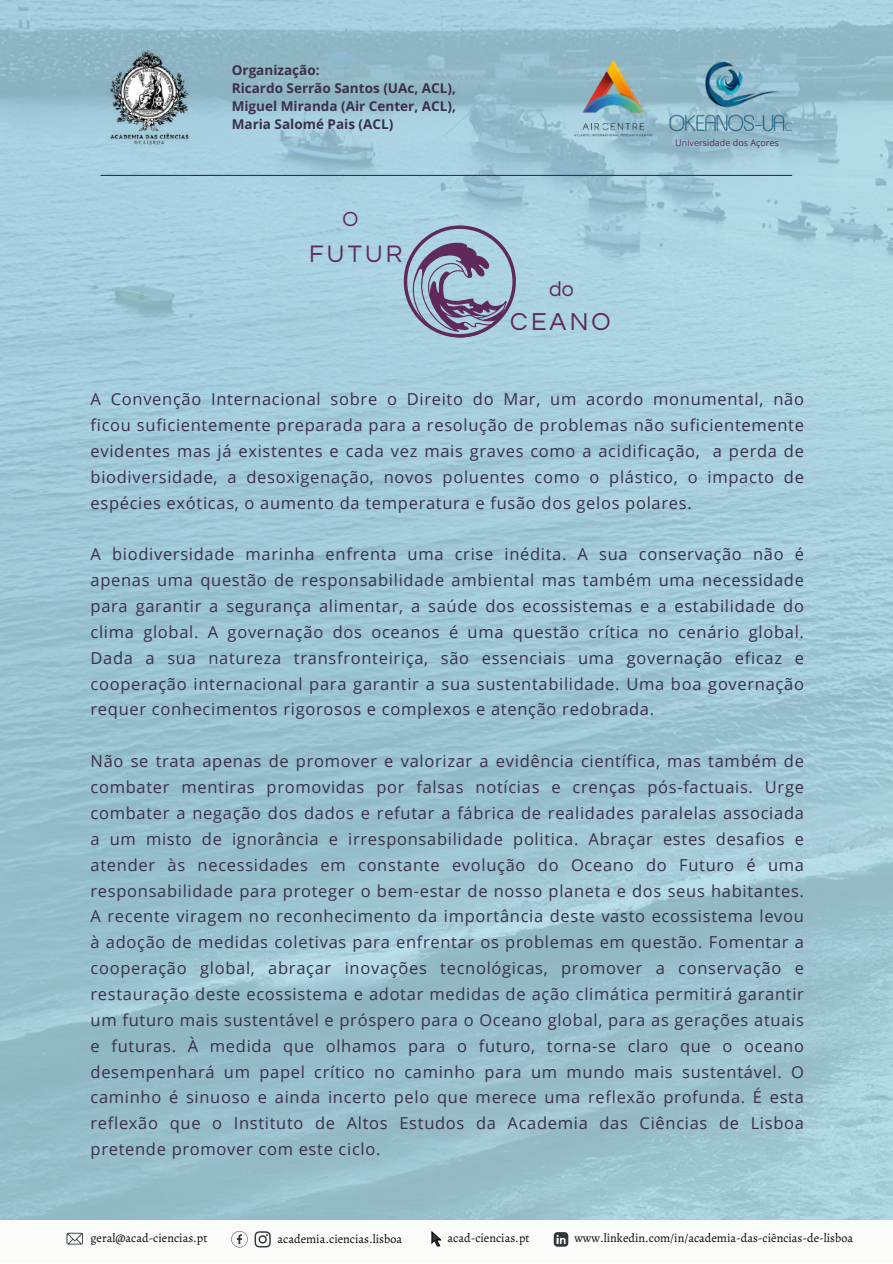
<style>
.page{position:relative;width:893px;height:1264px;background:#fff}
.page>*{position:absolute;margin:0;border:0;box-sizing:border-box;transform-origin:0 0}
.t1{font:25.5px "Questrial";letter-spacing:.125em;color:#5f2959}
.t2{font:24.75px "Questrial";letter-spacing:.135em;color:#5f2959}
.t3{font:21.15px "Questrial";color:#5f2959}
.t4{font:16.5px/25.8px "Open Sans";letter-spacing:.04em;color:#3b2f49;text-align:justify}
.t5{font:700 13.5px/18px "Open Sans Hebrew";color:#3b2f49}
.t6{font:12.15px "Alegreya";color:#070909}
.t7{font:9px "Open Sans";color:#5f2959}
</style>
<div class="page">
<img style="left:0;top:0;width:892px;height:1220px">
<div style="left:0;top:1220px;width:892px;height:42px;background:#fbfcfa"></div>
<svg style="left:66px;top:1232px;width:17px;height:11px"></svg>
<svg style="left:231px;top:1231px;width:17px;height:16px"></svg>
<svg style="left:254px;top:1231px;width:16px;height:15px"></svg>
<svg style="left:432px;top:1231px;width:9px;height:14px"></svg>
<svg style="left:553px;top:1232px;width:15px;height:14px"></svg>
<hr style="left:100px;top:175px;width:692px;height:1px;background:#3b2f49">
<img style="left:89px;top:44px;width:119px;height:107px">
<svg style="left:404px;top:225px;width:112px;height:112px;background:#939eb7"></svg>
<img style="left:572px;top:56px;width:82px;height:83px">
<img style="left:669px;top:63px;width:122px;height:73px">
<p class="t5" style="left:232px;top:61px;width:226px">Organização:<br>Ricardo Serrão Santos (UAc, ACL),<br>Miguel Miranda (Air Center, ACL),<br>Maria Salomé Pais (ACL)</p>
<p class="t3" style="left:342px;top:208px;width:17px">O</p>
<h2 class="t2" style="left:309px;top:242px;width:95px">FUTUR</h2>
<p class="t3" style="left:549px;top:278px;width:26px">do</p>
<h1 class="t1" style="left:510px;top:309px;width:102px">CEANO</h1>
<p class="t7" style="left:675px;top:137px;width:105px">Universidade dos Açores</p>
<p class="t4" style="left:90px;top:386px;width:715px">A Convenção Internacional sobre o Direito do Mar, um acordo monumental, não ficou suficientemente preparada para a resolução de problemas não suficientemente evidentes mas já existentes e cada vez mais graves como a acidificação, a perda de biodiversidade, a desoxigenação, novos poluentes como o plástico, o impacto de espécies exóticas, o aumento da temperatura e fusão dos gelos polares.</p>
<p class="t4" style="left:90px;top:541px;width:715px">A biodiversidade marinha enfrenta uma crise inédita. A sua conservação não é apenas uma questão de responsabilidade ambiental mas também uma necessidade para garantir a segurança alimentar, a saúde dos ecossistemas e a estabilidade do clima global. A governação dos oceanos é uma questão crítica no cenário global.<br>Dada a sua natureza transfronteiriça, são essenciais uma governação eficaz e cooperação internacional para garantir a sua sustentabilidade. Uma boa governação requer conhecimentos rigorosos e complexos e atenção redobrada.</p>
<p class="t4" style="left:90px;top:748px;width:715px">Não se trata apenas de promover e valorizar a evidência científica, mas também de combater mentiras promovidas por falsas notícias e crenças pós-factuais. Urge combater a negação dos dados e refutar a fábrica de realidades paralelas associada a um misto de ignorância e irresponsabilidade politica. Abraçar estes desafios e atender às necessidades em constante evolução do Oceano do Futuro é uma responsabilidade para proteger o bem-estar de nosso planeta e dos seus habitantes.<br>A recente viragem no reconhecimento da importância deste vasto ecossistema levou à adoção de medidas coletivas para enfrentar os problemas em questão. Fomentar a cooperação global, abraçar inovações tecnológicas, promover a conservação e restauração deste ecossistema e adotar medidas de ação climática permitirá garantir um futuro mais sustentável e próspero para o Oceano global, para as gerações atuais e futuras. À medida que olhamos para o futuro, torna-se claro que o oceano desempenhará um papel crítico no caminho para um mundo mais sustentável. O caminho é sinuoso e ainda incerto pelo que merece uma reflexão profunda. É esta reflexão que o Instituto de Altos Estudos da Academia das Ciências de Lisboa pretende promover com este ciclo.</p>
<p class="t6" style="left:90px;top:1229px;width:118px">geral@acad-ciencias.pt</p>
<p class="t6" style="left:277px;top:1230px;width:126px">academia.ciencias.lisboa</p>
<p class="t6" style="left:447px;top:1229px;width:83px">acad-ciencias.pt</p>
<p class="t6" style="left:574px;top:1229px;width:280px">www.linkedin.com/in/academia-das-ciências-de-lisboa</p>
</div>
